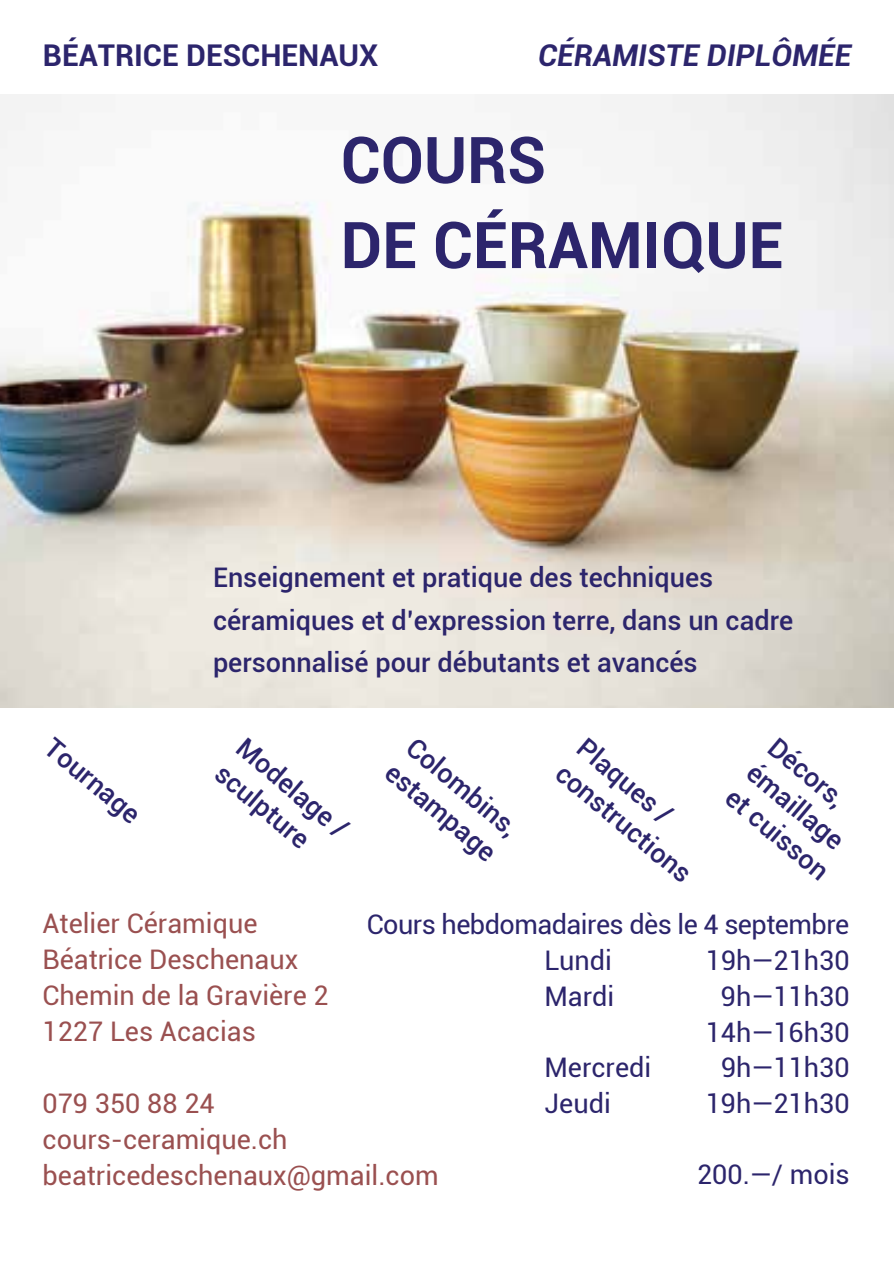
<style>
.page{position:relative;width:894px;height:1264px;background:#fff}
.page>*{position:absolute;margin:0;border:0;box-sizing:border-box;transform-origin:0 0}
.t1{font:700 64.5px/84.9px "Roboto";color:#2c256c}
.t2{font:700 30px "Roboto";color:#2c256c}
.t3{font:italic 700 30px "Roboto";color:#2c256c}
.t4{font:500 27px/33px "Roboto";color:#2c256c}
.t5{font:27px/36px "Roboto";color:#9a5050}
.t6{font:27px/35.7px "Roboto";color:#2c256c;text-align:center}
.t7{font:27px/35.7px "Roboto";letter-spacing:-.02em;color:#2c256c}
</style>
<div class="page">
<img style="left:0;top:95px;width:894px;height:612px">
<p class="t2" style="left:43px;top:34px;width:337px">BÉATRICE DESCHENAUX</p>
<p class="t3" style="left:538px;top:34px;width:315px">CÉRAMISTE DIPLÔMÉE</p>
<h1 class="t1" style="left:341px;top:115px;width:444px">COURS<br>DE CÉRAMIQUE</h1>
<p class="t4" style="left:213px;top:555px;width:582px;line-height:42.6px">Enseignement et pratique des techniques céramiques et d’expression terre, dans un cadre personnalisé pour débutants et avancés</p>
<p class="t4" style="left:60px;top:730px;width:117px;rotate:40deg">Tournage</p>
<p class="t4" style="left:251px;top:730px;width:139px;rotate:40deg">Modelage / sculpture</p>
<p class="t4" style="left:421px;top:730px;width:137px;rotate:40deg">Colombins, estampage</p>
<p class="t4" style="left:783px;top:730px;width:127px;rotate:40deg">Décors, émaillage et cuisson</p>
<p class="t4" style="left:592px;top:730px;width:169px;rotate:40deg">Plaques / constructions</p>
<p class="t5" style="left:43px;top:904px;width:288px">Atelier Céramique<br>Béatrice Deschenaux<br>Chemin de la Gravière 2<br>1227 Les Acacias</p>
<p class="t7" style="left:544px;top:906px;width:306px;text-indent:-178px">Cours hebdomadaires dès le 4 septembre<br>Lundi</p>
<p class="t6" style="left:706px;top:941px;width:145px">19h—21h30</p>
<p class="t6" style="left:544px;top:977px;width:71px">Mardi</p>
<p class="t6" style="left:705px;top:977px;width:145px">9h—11h30<br>14h—16h30</p>
<p class="t6" style="left:544px;top:1048px;width:108px">Mercredi</p>
<p class="t6" style="left:721px;top:1048px;width:130px">9h—11h30</p>
<p class="t6" style="left:544px;top:1084px;width:68px">Jeudi</p>
<p class="t6" style="left:705px;top:1084px;width:145px">19h—21h30</p>
<p class="t5" style="left:43px;top:1084px;width:398px">079 350 88 24 cours-ceramique.ch beatricedeschenaux@gmail.com</p>
<p class="t6" style="left:697px;top:1155px;width:154px">200.—/ mois</p>
</div>
